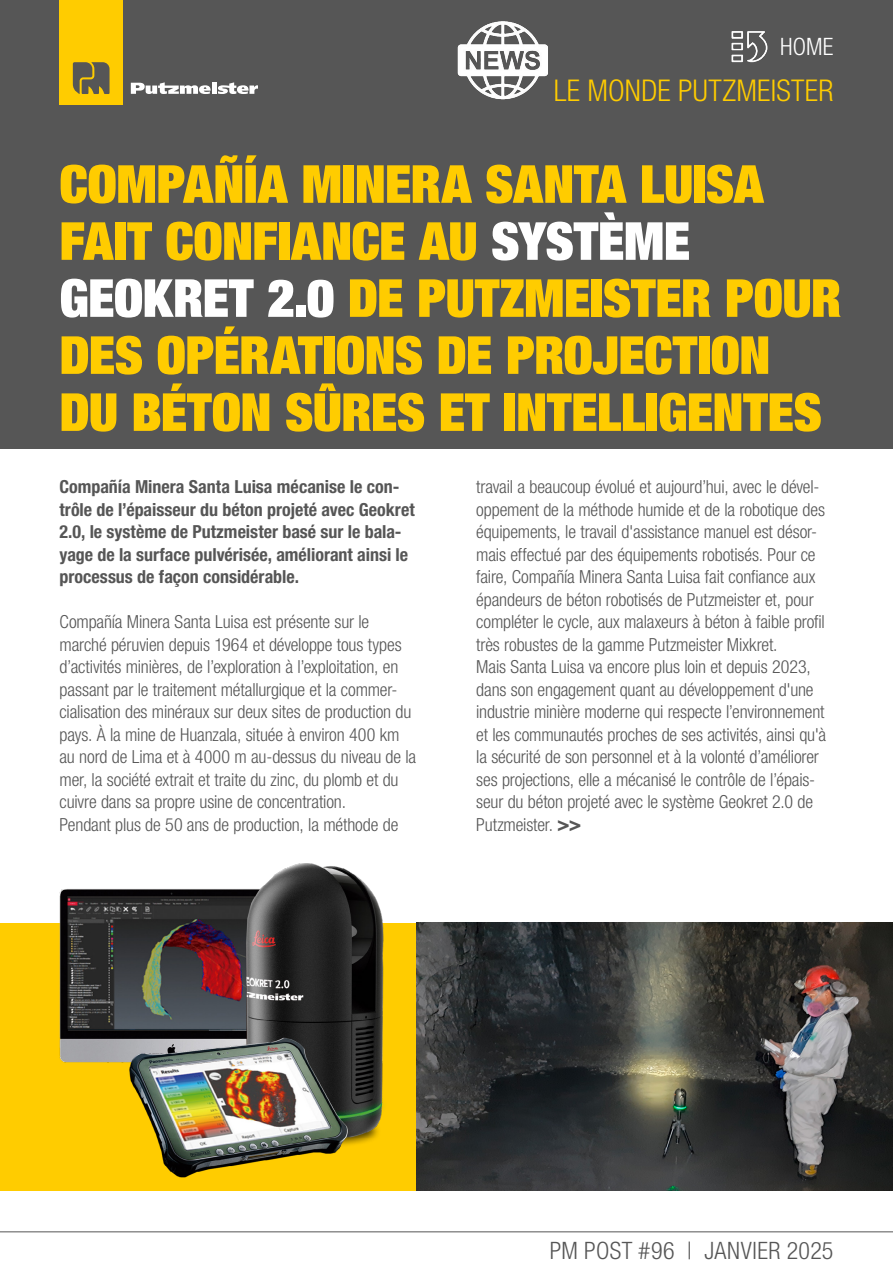
<style>
.page{position:relative;width:893px;height:1263px;background:#fff}
.page>*{position:absolute;margin:0;border:0;box-sizing:border-box;transform-origin:0 0}
.t1{font:900 condensed 52.5px/57px "Helvetica Neue LT Pro";letter-spacing:-.01em;color:#fc0}
.t2{font:300 condensed 30px "Helvetica Neue LT Pro";letter-spacing:.01em;color:#fc0}
.t3{font:300 condensed 24px "Helvetica Neue LT Pro";letter-spacing:.015em;color:#565656}
.t4{font:300 condensed 24px "Helvetica Neue LT Pro";color:#fff}
.t5{font:300 condensed 18px/22.5px "Helvetica Neue LT Pro";letter-spacing:-.01em;color:#565656}
.t6{font:700 condensed 18px/22.5px "Helvetica Neue LT Pro";color:#565656}
.s1{color:#fff}
.s2{font-weight:700;font-size:21px}
</style>
<div class="page">
<svg style="left:0;top:1231px;width:893px;height:2px;background:#a9a9a9"></svg>
<div style="left:0;top:0;width:893px;height:105px;background:#565656"></div>
<div style="left:60px;top:0;width:63px;height:105px;background:#fc0"></div>
<svg style="left:73px;top:62px;width:37px;height:32px"></svg>
<svg style="left:131px;top:82px;width:127px;height:12px"></svg>
<img style="left:731px;top:31px;width:37px;height:32px">
<div style="left:0;top:105px;width:893px;height:344px;background:#565656"></div>
<div style="left:0;top:923px;width:417px;height:268px;background:#fc0"></div>
<img style="left:417px;top:923px;width:476px;height:268px">
<img style="left:59px;top:863px;width:325px;height:315px">
<img style="left:457px;top:21px;width:91px;height:79px">
<h3 class="t4" style="left:780px;top:33px;width:55px">HOME</h3>
<h2 class="t2" style="left:554px;top:73px;width:281px">LE MONDE PUTZMEISTER</h2>
<h1 class="t1" style="left:60px;top:154px;width:783px">COMPAÑÍA MINERA SANTA LUISA<br>FAIT CONFIANCE AU <span class="s1">SYSTÈME<br>GEOKRET 2.0</span> DE PUTZMEISTER POUR<br>DES OPÉRATIONS DE PROJECTION<br>DU BÉTON SÛRES ET INTELLIGENTES</h1>
<p class="t6" style="left:60px;top:475px;width:357px">Compañía Minera Santa Luisa mécanise le con&shy;trôle de l’épaisseur du béton projeté avec Geokret 2.0, le système de Putzmeister basé sur le bala&shy;yage de la surface pulvérisée, améliorant ainsi le processus de façon considérable.</p>
<p class="t5" style="left:60px;top:611px;width:358px">Compañía Minera Santa Luisa est présente sur le marché péruvien depuis 1964 et développe tous types d’activités minières, de l’exploration à l’exploitation, en passant par le traitement métallurgique et la commer&shy;cialisation des minéraux sur deux sites de production du pays. À la mine de Huanzala, située à environ 400 km au nord de Lima et à 4000 m au-dessus du niveau de la mer, la société extrait et traite du zinc, du plomb et du cuivre dans sa propre usine de concentration.<br>Pendant plus de 50 ans de production, la méthode de</p>
<p class="t5" style="left:476px;top:476px;width:351px">travail a beaucoup évolué et aujourd’hui, avec le dével&shy;oppement de la méthode humide et de la robotique des équipements, le travail d'assistance manuel est désor&shy;mais effectué par des équipements robotisés. Pour ce faire, Compañía Minera Santa Luisa fait confiance aux épandeurs de béton robotisés de Putzmeister et, pour compléter le cycle, aux malaxeurs à béton à faible profil très robustes de la gamme Putzmeister Mixkret.<br>Mais Santa Luisa va encore plus loin et depuis 2023, dans son engagement quant au développement d'une industrie minière moderne qui respecte l’environnement et les communautés proches de ses activités, ainsi qu'à la sécurité de son personnel et à la volonté d’améliorer ses projections, elle a mécanisé le contrôle de l’épais&shy;seur du béton projeté avec le système Geokret 2.0 de Putzmeister. <span class="s2">&gt;&gt;</span></p>
<h3 class="t3" style="left:550px;top:1236px;width:285px">PM POST #96 | JANVIER 2025</h3>
</div>
